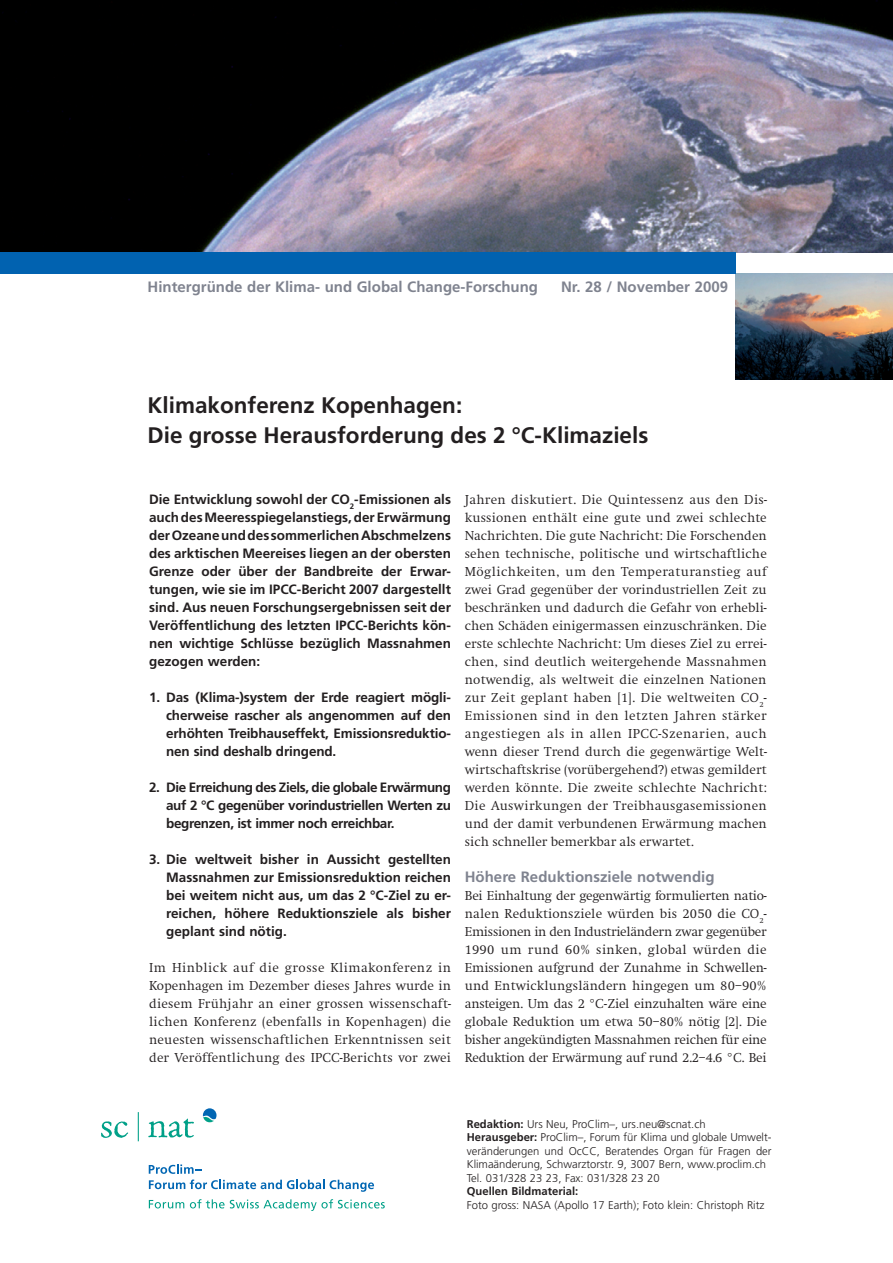
<style>
.page{position:relative;width:893px;height:1263px;background:#fff}
.page>*{position:absolute;margin:0;border:0;box-sizing:border-box;transform-origin:0 0}
.t1{font:700 22.5px/30px "Frutiger";color:#231f20}
.t2{font:700 15px "Frutiger";color:#7f838f}
.t3{font:300 13.5px/18px "Swift";color:#231f20;text-align:justify}
.t4{font:700 13.5px/18px "Frutiger";letter-spacing:-.01em;color:#231f20;text-align:justify}
.t5{font:300 11.25px/13.5px "Frutiger";color:#231f20}
.s1{font-weight:700}
</style>
<div class="page">
<img style="left:0;top:0;width:893px;height:252px">
<img style="left:736px;top:274px;width:157px;height:106px">
<div style="left:0;top:252px;width:736px;height:22px;background:#0162b0"></div>
<svg style="left:101px;top:1121px;width:27px;height:17px"></svg>
<svg style="left:148px;top:1118px;width:46px;height:20px"></svg>
<svg style="left:138px;top:1112px;width:1px;height:29px"></svg>
<svg style="left:149px;top:1164px;width:225px;height:28px"></svg>
<svg style="left:149px;top:1200px;width:35px;height:8px"></svg>
<svg style="left:190px;top:1199px;width:195px;height:12px"></svg>
<svg style="left:203px;top:1108px;width:14px;height:15px"></svg>
<p class="t2" style="left:148px;top:278px;width:392px">Hintergründe der Klima- und Global Change-Forschung</p>
<p class="t2" style="left:561px;top:278px;width:169px">Nr. 28 / November 2009</p>
<p class="t1" style="left:148px;top:389px;width:502px">Klimakonferenz Kopenhagen:<br>Die grosse Herausforderung des 2 °C-Klimaziels</p>
<p class="t4" style="left:149px;top:490px;width:303px">Die Entwicklung sowohl der CO<sub>2</sub>-Emissionen als auch des Meeresspiegelanstiegs, der Erwärmung der Ozeane und des sommerlichen Abschmelzens des arktischen Meereises liegen an der obersten Grenze oder über der Bandbreite der Erwar&shy;tungen, wie sie im IPCC-Bericht 2007 dargestellt sind. Aus neuen Forschungsergebnissen seit der Veröffentlichung des letzten IPCC-Berichts kön&shy;nen wichtige Schlüsse bezüglich Massnahmen gezogen werden:</p>
<p class="t4" style="left:166px;top:688px;width:286px;text-indent:-17px">1. Das (Klima-)system der Erde reagiert mögli&shy;cherweise rascher als angenommen auf den erhöhten Treibhauseffekt, Emissionsreduktio&shy;nen sind deshalb dringend.</p>
<p class="t4" style="left:166px;top:778px;width:286px;text-indent:-17px">2. Die Erreichung des Ziels, die globale Erwärmung auf 2 °C gegenüber vorindustriellen Werten zu begrenzen, ist immer noch erreichbar.</p>
<p class="t4" style="left:166px;top:850px;width:286px;text-indent:-17px">3. Die weltweit bisher in Aussicht gestellten Massnahmen zur Emissionsreduktion reichen bei weitem nicht aus, um das 2 °C-Ziel zu er&shy;reichen, höhere Reduktionsziele als bisher geplant sind nötig.</p>
<p class="t3" style="left:149px;top:959px;width:304px">Im Hinblick auf die grosse Klimakonferenz in Kopenhagen im Dezember dieses Jahres wurde in diesem Frühjahr an einer grossen wissenschaft&shy;lichen Konferenz (ebenfalls in Kopenhagen) die neuesten wissenschaftlichen Erkenntnissen seit der Veröffentlichung des IPCC-Berichts vor zwei</p>
<p class="t3" style="left:465px;top:491px;width:304px">Jahren diskutiert. Die Quintessenz aus den Dis&shy;kussionen enthält eine gute und zwei schlechte Nachrichten. Die gute Nachricht: Die Forschenden sehen technische, politische und wirtschaftliche Möglichkeiten, um den Temperaturanstieg auf zwei Grad gegenüber der vorindustriellen Zeit zu beschränken und dadurch die Gefahr von erhebli&shy;chen Schäden einigermassen einzuschränken. Die erste schlechte Nachricht: Um dieses Ziel zu errei&shy;chen, sind deutlich weitergehende Massnahmen notwendig, als weltweit die einzelnen Nationen zur Zeit geplant haben [1]. Die weltweiten CO<sub>2</sub>- Emissionen sind in den letzten Jahren stärker angestiegen als in allen IPCC-Szenarien, auch wenn dieser Trend durch die gegenwärtige Welt&shy;wirtschaftskrise (vorübergehend?) etwas gemildert werden könnte. Die zweite schlechte Nachricht:<br>Die Auswirkungen der Treibhausgasemissionen und der damit verbundenen Erwärmung machen sich schneller bemerkbar als erwartet.</p>
<p class="t2" style="left:465px;top:868px;width:251px">Höhere Reduktionsziele notwendig</p>
<p class="t3" style="left:465px;top:887px;width:303px">Bei Einhaltung der gegenwärtig formulierten natio&shy;nalen Reduktionsziele würden bis 2050 die CO<sub>2</sub>- Emissionen in den Industrieländern zwar gegenüber 1990 um rund 60% sinken, global würden die Emissionen aufgrund der Zunahme in Schwellen&shy;und Entwicklungsländern hingegen um 80–90% ansteigen. Um das 2 °C-Ziel einzuhalten wäre eine globale Reduktion um etwa 50–80% nötig [2]. Die bisher angekündigten Massnahmen reichen für eine Reduktion der Erwärmung auf rund 2.2–4.6 °C. Bei</p>
<p class="t5" style="left:467px;top:1117px;width:306px"><span class="s1">Redaktion:</span> Urs Neu, ProClim–, urs.neu@scnat.ch <span class="s1">Herausgeber:</span> ProClim–, Forum für Klima und globale Umwelt&shy;veränderungen und OcCC, Beratendes Organ für Fragen der Klimaänderung, Schwarztorstr. 9, 3007 Bern, www.proclim.ch Tel. 031/328 23 23, Fax: 031/328 23 20<br><span class="s1">Quellen Bildmaterial:<br></span>Foto gross: NASA (Apollo 17 Earth); Foto klein: Christoph Ritz</p>
</div>
